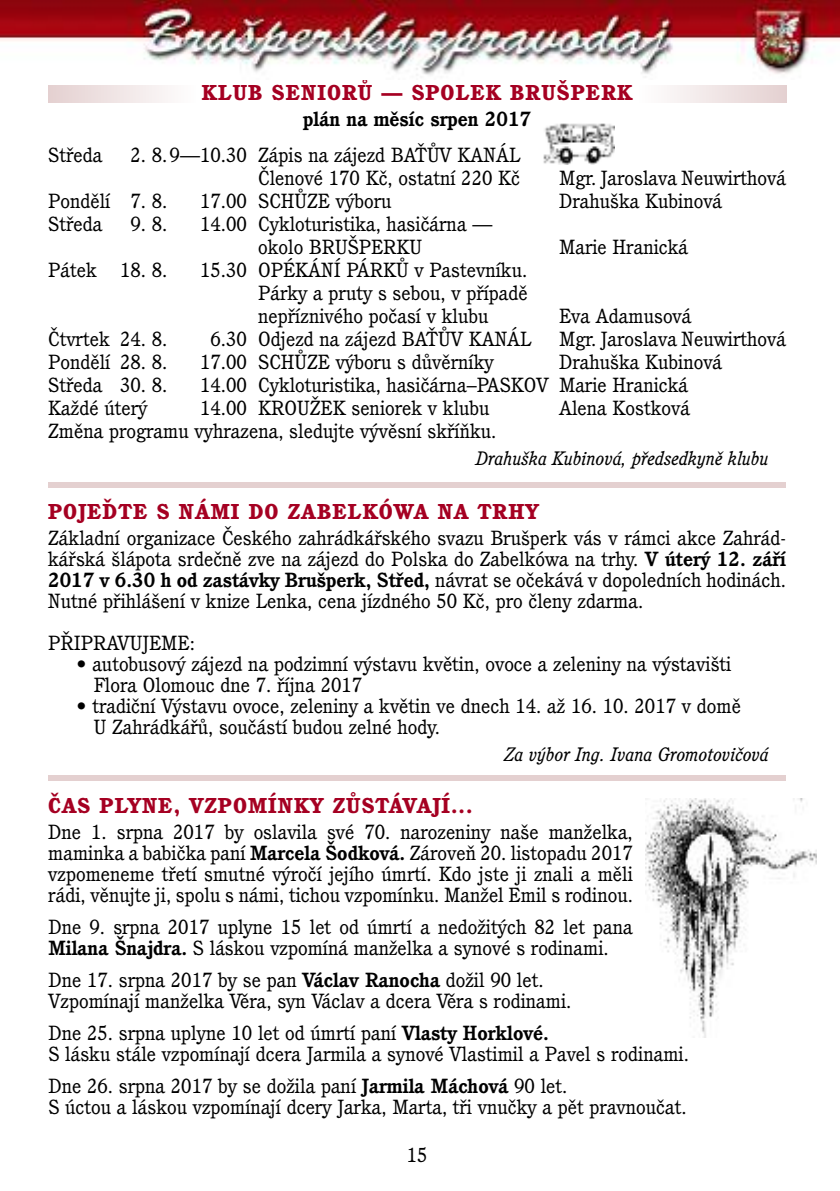
<style>
.page{position:relative;width:840px;height:1191px;background:#fff}
.page>*{position:absolute;margin:0;border:0;box-sizing:border-box;transform-origin:0 0}
.t1{font:800 21px "Cushing LTCE";letter-spacing:.05em;color:#a50022}
.t2{font:20px/21px "Cushing LTCE";color:#000}
.t3{font:700 20px "Cushing LTCE";color:#000}
.t4{font:italic 19px "Cushing LTCE";color:#000}
.s1{font-weight:700}
</style>
<div class="page">
<img style="left:0;top:0;width:839px;height:75px">
<img style="left:645px;top:798px;width:171px;height:239px">
<div style="left:48px;top:482px;width:737px;height:6px;background:#e4d0d0"></div>
<div style="left:48px;top:775px;width:737px;height:6px;background:#e4d0d0"></div>
<div style="left:48px;top:85px;width:147px;height:17px;background:linear-gradient(to right,#e4d0d0,#fefefe)"></div>
<div style="left:638px;top:85px;width:147px;height:17px;background:linear-gradient(to right,#fffefe,#e4d1d1)"></div>
<img style="left:543px;top:123px;width:71px;height:42px">
<p class="t1" style="left:202px;top:85px;width:431px">KLUB SENIORŮ — SPOLEK BRUŠPERK</p>
<p class="t3" style="left:303px;top:112px;width:229px">plán na měsíc srpen 2017</p>
<p class="t2" style="left:48px;top:147px;width:56px">Středa</p>
<p class="t2" style="left:130px;top:146px;width:391px;line-height:23px;text-align:right">2. 8.9—10.30 Zápis na zájezd BAŤŮV KANÁL<br>Členové 170 Kč, ostatní 220 Kč</p>
<p class="t2" style="left:558px;top:170px;width:228px">Mgr. Jaroslava Neuwirthová</p>
<p class="t2" style="left:48px;top:193px;width:121px">Pondělí 7. 8.</p>
<p class="t2" style="left:200px;top:193px;width:193px">17.00 SCHŮZE výboru</p>
<p class="t2" style="left:558px;top:193px;width:165px">Drahuška Kubinová</p>
<p class="t2" style="left:48px;top:216px;width:56px">Středa</p>
<p class="t2" style="left:130px;top:216px;width:38px">9. 8.</p>
<p class="t2" style="left:258px;top:215px;width:235px;line-height:23px;text-indent:-58px">14.00 Cykloturistika, hasičárna — okolo BRUŠPERKU</p>
<p class="t2" style="left:558px;top:239px;width:131px">Marie Hranická</p>
<p class="t2" style="left:48px;top:262px;width:121px">Pátek 18. 8.</p>
<p class="t2" style="left:258px;top:261px;width:271px;line-height:23px;text-align:justify;text-indent:-58px">15.30 OPÉKÁNÍ PÁRKŮ v Pastevníku.<br>Párky a pruty s sebou, v případě nepříznivého počasí v klubu</p>
<p class="t2" style="left:558px;top:308px;width:134px">Eva Adamusová</p>
<p class="t2" style="left:48px;top:331px;width:121px">Čtvrtek 24. 8.</p>
<p class="t2" style="left:210px;top:331px;width:322px">6.30 Odjezd na zájezd BAŤŮV KANÁL</p>
<p class="t2" style="left:558px;top:331px;width:228px">Mgr. Jaroslava Neuwirthová</p>
<p class="t2" style="left:48px;top:354px;width:121px">Pondělí 28. 8.</p>
<p class="t2" style="left:200px;top:354px;width:295px">17.00 SCHŮZE výboru s důvěrníky</p>
<p class="t2" style="left:558px;top:354px;width:165px">Drahuška Kubinová</p>
<p class="t2" style="left:48px;top:377px;width:121px">Středa 30. 8.</p>
<p class="t2" style="left:200px;top:377px;width:489px">14.00 Cykloturistika, hasičárna–PASKOV Marie Hranická</p>
<p class="t2" style="left:48px;top:400px;width:101px">Každé úterý</p>
<p class="t2" style="left:200px;top:400px;width:291px">14.00 KROUŽEK seniorek v klubu</p>
<p class="t2" style="left:558px;top:400px;width:132px">Alena Kostková</p>
<p class="t2" style="left:48px;top:423px;width:449px">Změna programu vyhrazena, sledujte vývěsní skříňku.</p>
<p class="t4" style="left:476px;top:451px;width:294px">Drahuška Kubinová, předsedkyně klubu</p>
<p class="t1" style="left:48px;top:504px;width:491px">POJEĎTE S NÁMI DO ZABELKÓWA NA TRHY</p>
<p class="t2" style="left:48px;top:529px;width:739px;text-align:justify">Základní organizace Českého zahrádkářského svazu Brušperk vás v rámci akce Zahrád&shy;kářská šlápota srdečně zve na zájezd do Polska do Zabelkówa na trhy. <span class="s1">V úterý 12. září 2017 v 6.30 h od zastávky Brušperk, Střed,</span> návrat se očekává v dopoledních hodinách.<br>Nutné přihlášení v knize Lenka, cena jízdného 50 Kč, pro členy zdarma.</p>
<p class="t2" style="left:48px;top:634px;width:148px">PŘIPRAVUJEME:</p>
<p class="t2" style="left:94px;top:655px;width:638px;text-indent:-17px">• autobusový zájezd na podzimní výstavu květin, ovoce a zeleniny na výstavišti<br>Flora Olomouc dne 7. října 2017</p>
<p class="t2" style="left:94px;top:697px;width:648px;text-indent:-17px">• tradiční Výstavu ovoce, zeleniny a květin ve dnech 14. až 16. 10. 2017 v domě<br>U Zahrádkářů, součástí budou zelné hody.</p>
<p class="t4" style="left:504px;top:746px;width:266px">Za výbor Ing. Ivana Gromotovičová</p>
<p class="t1" style="left:48px;top:798px;width:425px">ČAS PLYNE, VZPOMÍNKY ZŮSTÁVAJÍ...</p>
<p class="t2" style="left:48px;top:823px;width:586px;text-align:justify">Dne 1. srpna 2017 by oslavila své 70. narozeniny naše manželka, maminka a babička paní <span class="s1">Marcela Šodková.</span> Zároveň 20. listopadu 2017 vzpomeneme třetí smutné výročí jejího úmrtí. Kdo jste ji znali a měli rádi, věnujte ji, spolu s námi, tichou vzpomínku. Manžel Emil s rodinou.</p>
<p class="t2" style="left:48px;top:918px;width:585px">Dne 9. srpna 2017 uplyne 15 let od úmrtí a nedožitých 82 let pana<br><span class="s1">Milana Šnajdra.</span> S láskou vzpomíná manželka a synové s rodinami.</p>
<p class="t2" style="left:48px;top:971px;width:524px">Dne 17. srpna 2017 by se pan <span class="s1">Václav Ranocha</span> dožil 90 let.<br>Vzpomínají manželka Věra, syn Václav a dcera Věra s rodinami.</p>
<p class="t2" style="left:48px;top:1024px;width:641px">Dne 25. srpna uplyne 10 let od úmrtí paní <span class="s1">Vlasty Horklové.<br></span>S lásku stále vzpomínají dcera Jarmila a synové Vlastimil a Pavel s rodinami.</p>
<p class="t2" style="left:48px;top:1077px;width:639px">Dne 26. srpna 2017 by se dožila paní <span class="s1">Jarmila Máchová</span> 90 let.<br>S úctou a láskou vzpomínají dcery Jarka, Marta, tři vnučky a pět pravnoučat.</p>
<p class="t2" style="left:406px;top:1145px;width:22px">15</p>
</div>
